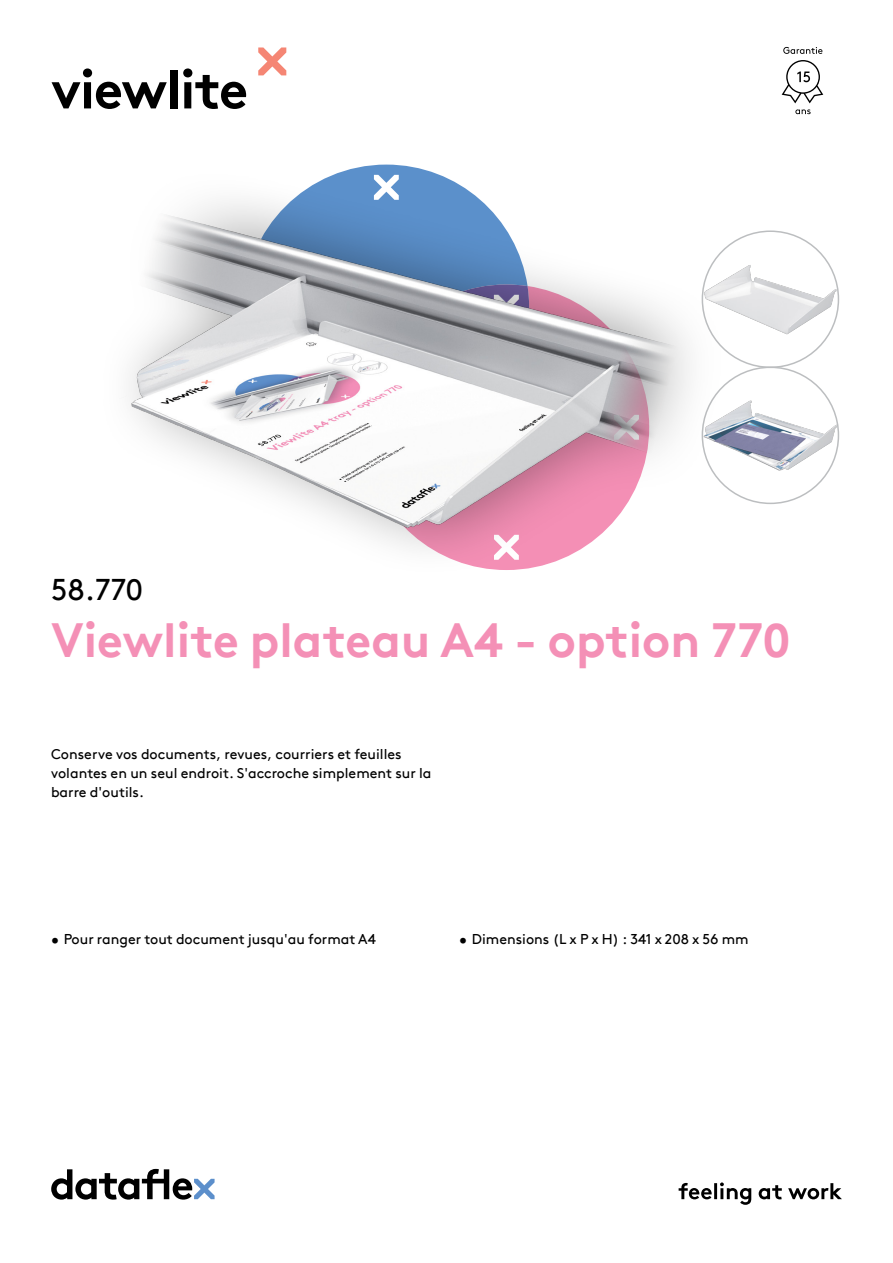
<style>
.page{position:relative;width:893px;height:1263px;background:#fff}
.page>*{position:absolute;margin:0;border:0;box-sizing:border-box;transform-origin:0 0}
.hoofdstuk{font:700 54px "Brown Pro TT";letter-spacing:-.02em;color:#000}
.productnaam{font:700 48px "Brown Pro TT";color:#f490b6}
.productnummer{font:30px "Brown Pro TT";color:#000}
.omschrijving{font:14.25px/19.2px "Brown Pro TT";color:#000}
</style>
<div class="page">
<svg style="left:51px;top:1169px;width:164px;height:30px"></svg>
<svg style="left:679px;top:1182px;width:163px;height:23px"></svg>
<svg style="left:258px;top:47px;width:28px;height:28px"></svg>
<img style="left:732px;top:263px;width:106px;height:72px">
<img style="left:732px;top:399px;width:106px;height:72px">
<div style="left:96px;top:165px;width:636px;height:413px;background:#000;opacity:.35"></div>
<img style="left:120px;top:203px;width:570px;height:333px">
<svg style="left:782px;top:60px;width:41px;height:43px"></svg>
<svg style="left:783px;top:47px;width:39px;height:7px"></svg>
<svg style="left:795px;top:109px;width:16px;height:5px"></svg>
<p class="hoofdstuk" style="left:51px;top:46px;width:198px">viewlite</p>
<p class="productnummer" style="left:51px;top:566px;width:94px">58.770</p>
<p class="productnaam" style="left:51px;top:601px;width:741px">Viewlite plateau A4 - option 770</p>
<p class="omschrijving" style="left:51px;top:743px;width:382px">Conserve vos documents, revues, courriers et feuilles volantes en un seul endroit. S'accroche simplement sur la barre d'outils.</p>
<p class="omschrijving" style="left:51px;top:928px;width:326px">• Pour ranger tout document jusqu'au format A4</p>
<p class="omschrijving" style="left:459px;top:928px;width:291px">• Dimensions (L x P x H) : 341 x 208 x 56 mm</p>
</div>
